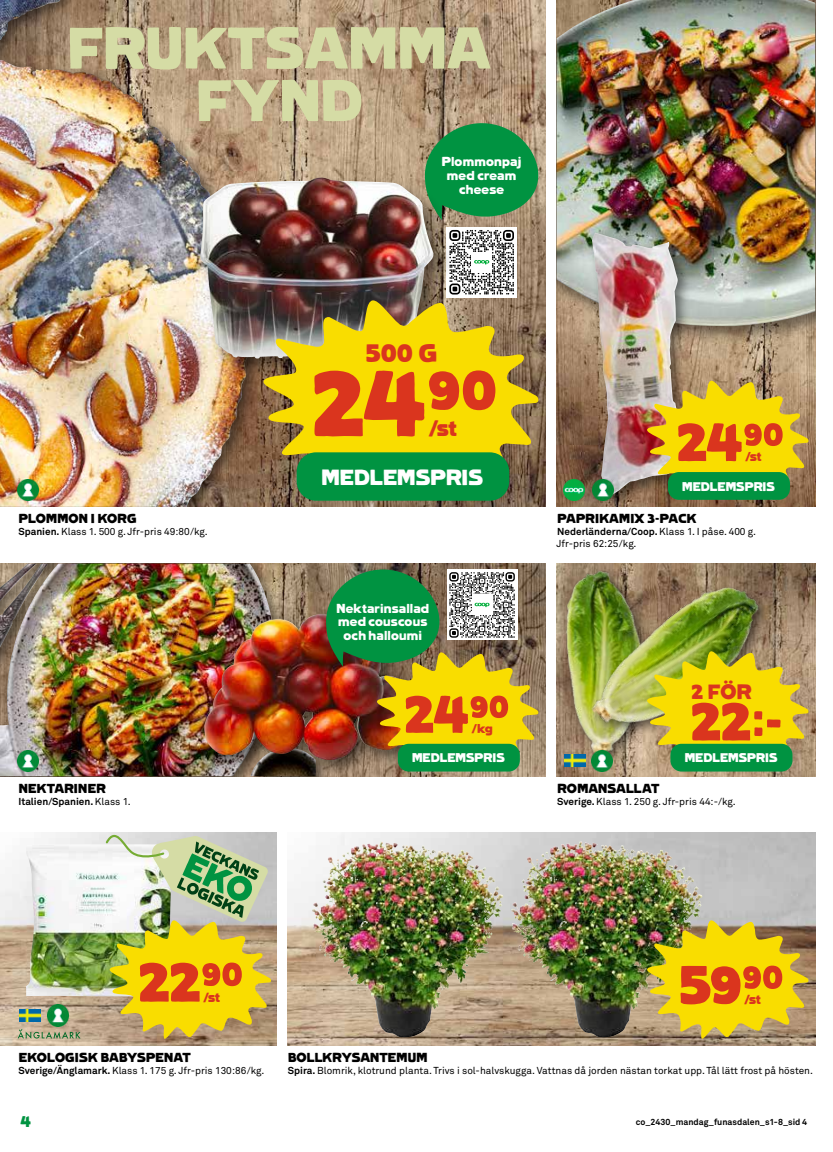
<style>
.page{position:relative;width:833px;height:1152px;background:#fff}
.page>*{position:absolute;margin:0;border:0;box-sizing:border-box;transform-origin:0 0}
.t1{font:90.25px "Coop New Regular Price";color:#da351e}
.t2{font:56px/52.5px "Coop New";color:#d5dca5;text-align:center}
.t3{font:53.62px "Coop New Regular Price";color:#da351e}
.t4{font:53.12px "Coop New Regular Price";color:#da351e}
.t5{font:52px "Coop New Regular Price";color:#da351e}
.t6{font:51px "Coop New Regular Price";color:#da351e}
.t7{font:36.12px "Coop New";color:#da351e}
.t8{font:24.38px "Coop New";color:#da351e}
.t9{font:21.5px "Coop New";color:#da351e}
.t10{font:21.25px "Coop New";color:#da351e}
.t11{font:21px "Coop New";color:#fff}
.t12{font:20.75px "Coop New";color:#da351e}
.t13{font:20.38px "Coop New";color:#da351e}
.t14{font:19.88px "Coop New";color:#da351e}
.t15{font:15px "Coop New";color:#009341}
.t16{font:12.5px "Coop New";letter-spacing:.005em;color:#000}
.t17{font:12.5px/13.8px "Coop New";letter-spacing:.01em;color:#fff;text-align:center}
.t18{font:12px "Coop New";color:#fff}
.t19{font:10px/12px "Akkurat";color:#000}
.t20{font:700 10px "Akkurat";color:#000}
.t21{font:700 8.75px "Akkurat";color:#000}
.s1{font-weight:700}
.s2{font-weight:400}
</style>
<div class="page">
<img style="left:556px;top:563px;width:259px;height:213px">
<img style="left:330px;top:563px;width:216px;height:213px">
<img style="left:0;top:563px;width:316px;height:213px">
<img style="left:556px;top:345px;width:259px;height:162px">
<img style="left:263px;top:0;width:283px;height:507px">
<div style="left:0;top:0;width:263px;height:507px;background:#000;opacity:.5"></div>
<img style="left:0;top:0;width:249px;height:507px">
<img style="left:287px;top:833px;width:528px;height:212px">
<img style="left:0;top:833px;width:276px;height:212px">
<div style="left:562px;top:567px;width:93px;height:199px;background:#000;opacity:.5"></div>
<img style="left:564px;top:569px;width:80px;height:185px">
<div style="left:556px;top:0;width:259px;height:345px;background:#000;opacity:.47"></div>
<img style="left:556px;top:0;width:259px;height:326px">
<img style="left:18px;top:479px;width:21px;height:22px">
<img style="left:26px;top:844px;width:78px;height:152px">
<div style="left:587px;top:228px;width:106px;height:283px;background:#000;opacity:.5"></div>
<img style="left:592px;top:233px;width:86px;height:263px">
<img style="left:561px;top:841px;width:19px;height:13px">
<img style="left:362px;top:841px;width:19px;height:13px">
<img style="left:591px;top:752px;width:21px;height:19px">
<img style="left:564px;top:755px;width:22px;height:12px">
<img style="left:18px;top:750px;width:21px;height:21px">
<div style="left:199px;top:608px;width:229px;height:170px;background:#000;opacity:.5"></div>
<img style="left:204px;top:614px;width:122px;height:146px">
<svg style="left:424px;top:122px;width:117px;height:98px;background:#2c934f"></svg>
<div style="left:446px;top:227px;width:71px;height:71px;background:#fff"></div>
<svg style="left:454px;top:230px;width:60px;height:64px"></svg>
<div style="left:196px;top:173px;width:258px;height:206px;background:#000;opacity:.47"></div>
<img style="left:200px;top:178px;width:234px;height:181px">
<svg style="left:263px;top:299px;width:277px;height:203px;background:#c9b01e"></svg>
<div style="left:297px;top:452px;width:212px;height:49px;background:#009341;border-radius:19px"></div>
<svg style="left:647px;top:380px;width:162px;height:122px;background:#d8ba27"></svg>
<div style="left:668px;top:472px;width:122px;height:28px;background:#009341;border-radius:11px"></div>
<img style="left:326px;top:569px;width:213px;height:205px">
<div style="left:398px;top:744px;width:122px;height:27px;background:#009341;border-radius:11px"></div>
<img style="left:647px;top:919px;width:162px;height:123px">
<img style="left:19px;top:1009px;width:21px;height:12px">
<svg style="left:18px;top:1029px;width:62px;height:9px"></svg>
<img style="left:47px;top:1004px;width:21px;height:22px">
<img style="left:104px;top:832px;width:168px;height:210px">
<img style="left:575px;top:569px;width:206px;height:183px">
<svg style="left:647px;top:650px;width:162px;height:123px;background:#d9c525"></svg>
<div style="left:670px;top:744px;width:122px;height:27px;background:#009341;border-radius:11px"></div>
<img style="left:563px;top:479px;width:22px;height:22px">
<img style="left:592px;top:479px;width:21px;height:22px">
<h2 class="t2" style="left:67px;top:21px;width:425px">FRUKTSAMMA<br>FYND</h2>
<p class="t16" style="left:19px;top:511px;width:119px">PLOMMON I KORG</p>
<p class="t19" style="left:18px;top:526px;width:191px"><span class="s1">Spanien.</span> Klass 1. 500 g. Jfr-pris 49:80/kg.</p>
<p class="t16" style="left:19px;top:780px;width:88px">NEKTARINER</p>
<p class="t20" style="left:18px;top:795px;width:114px">Italien/Spanien. <span class="s2">Klass 1.</span></p>
<p class="t17" style="left:442px;top:155px;width:81px">Plommonpaj med cream cheese</p>
<h3 class="t8" style="left:366px;top:339px;width:73px">500 G</h3>
<h1 class="t1" style="left:312px;top:353px;width:187px">24)=</h1>
<h3 class="t7" style="left:428px;top:401px;width:30px">/st</h3>
<h3 class="t11" style="left:321px;top:464px;width:163px">MEDLEMSPRIS</h3>
<p class="t17" style="left:336px;top:601px;width:94px">Nektarinsallad med couscous och halloumi</p>
<h3 class="t6" style="left:404px;top:685px;width:106px">24)=</h3>
<h3 class="t13" style="left:471px;top:713px;width:23px">/kg</h3>
<p class="t18" style="left:412px;top:750px;width:94px">MEDLEMSPRIS</p>
<h3 class="t5" style="left:676px;top:413px;width:108px">24)=</h3>
<h3 class="t12" style="left:745px;top:441px;width:18px">/st</h3>
<p class="t18" style="left:682px;top:479px;width:94px">MEDLEMSPRIS</p>
<p class="t16" style="left:557px;top:511px;width:141px">PAPRIKAMIX 3-PACK</p>
<p class="t19" style="left:556px;top:526px;width:201px"><span class="s1">Nederländerna/Coop.</span> Klass 1. I påse. 400 g.<br>Jfr-pris 62:25/kg.</p>
<h3 class="t14" style="left:691px;top:679px;width:61px">2 FÖR</h3>
<h3 class="t5" style="left:690px;top:692px;width:93px">22k</h3>
<p class="t18" style="left:684px;top:750px;width:94px">MEDLEMSPRIS</p>
<p class="t16" style="left:557px;top:780px;width:103px">ROMANSALLAT</p>
<p class="t19" style="left:557px;top:795px;width:180px"><span class="s1">Sverige.</span> Klass 1. 250 g. Jfr-pris 44:-/kg.</p>
<h3 class="t3" style="left:138px;top:952px;width:106px">22)=</h3>
<h3 class="t9" style="left:203px;top:981px;width:18px">/st</h3>
<h3 class="t4" style="left:679px;top:955px;width:106px">59)=</h3>
<h3 class="t10" style="left:744px;top:984px;width:18px">/st</h3>
<p class="t16" style="left:19px;top:1050px;width:174px">EKOLOGISK BABYSPENAT</p>
<p class="t19" style="left:18px;top:1065px;width:247px"><span class="s1">Sverige/Änglamark.</span> Klass 1. 175 g. Jfr-pris 130:86/kg.</p>
<p class="t16" style="left:288px;top:1050px;width:141px">BOLLKRYSANTEMUM</p>
<p class="t19" style="left:288px;top:1065px;width:527px"><span class="s1">Spira.</span> Blomrik, klotrund planta. Trivs i sol-halvskugga. Vattnas då jorden nästan torkat upp. Tål lätt frost på hösten.</p>
<h3 class="t15" style="left:20px;top:1113px;width:12px">4</h3>
<p class="t21" style="left:636px;top:1116px;width:173px">co_2430_mandag_funasdalen_s1-8_sid 4</p>
</div>
